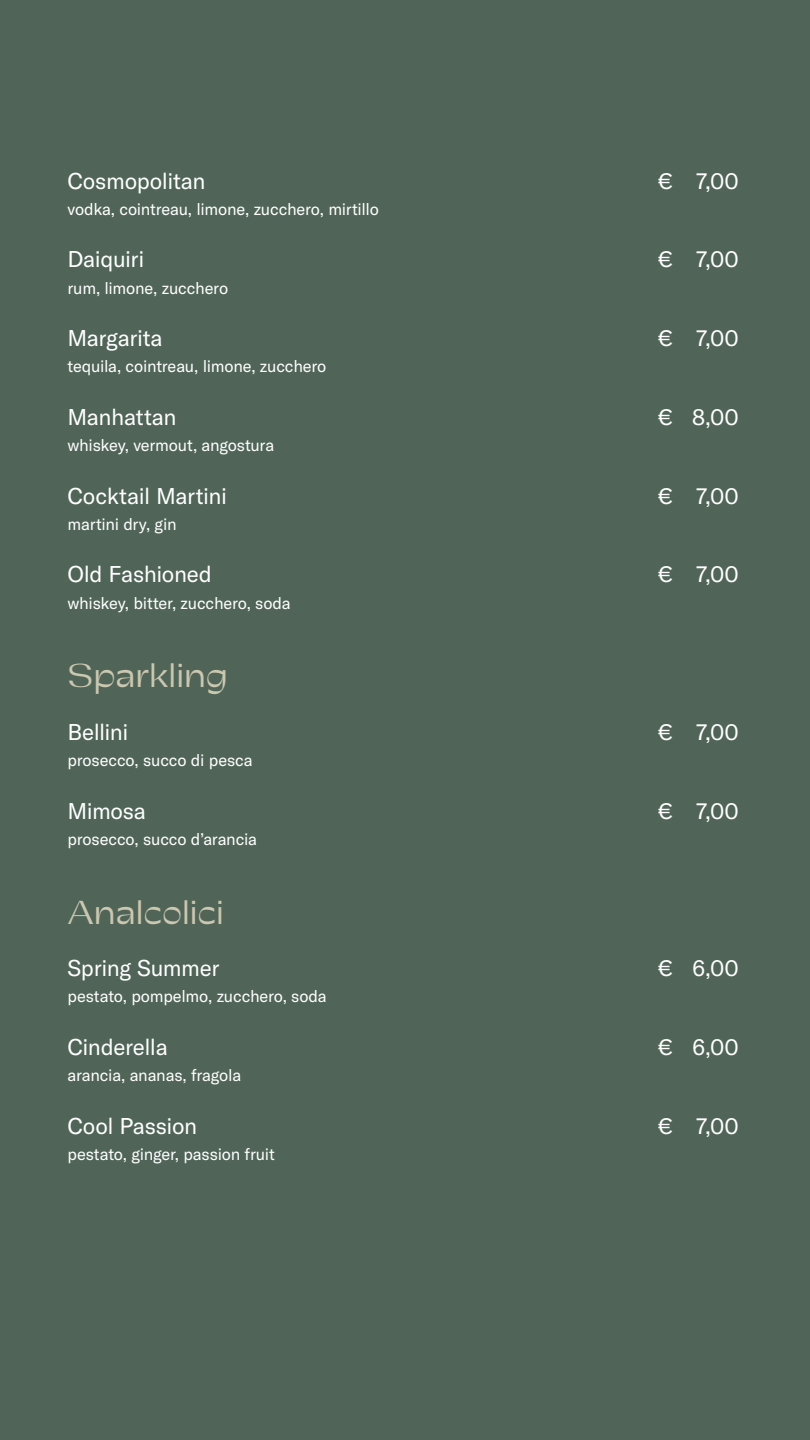
<style>
.page{position:relative;width:810px;height:1440px;background:#506558}
.page>*{position:absolute;margin:0;border:0;box-sizing:border-box;transform-origin:0 0}
.t1{font:33.75px "Continua Online Trial";letter-spacing:-.02em;color:#cbc7b0}
.t2{font:22.5px "GT America";letter-spacing:-.015em;color:#fff}
.t3{font:16.5px "GT America";letter-spacing:-.015em;color:#fff}
</style>
<div class="page">
<h2 class="t2" style="left:68px;top:168px;width:140px">Cosmopolitan</h2>
<h2 class="t2" style="left:658px;top:168px;width:82px">€ 7,00</h2>
<p class="t3" style="left:68px;top:199px;width:313px">vodka, cointreau, limone, zucchero, mirtillo</p>
<h2 class="t2" style="left:68px;top:246px;width:78px">Daiquiri</h2>
<h2 class="t2" style="left:658px;top:246px;width:82px">€ 7,00</h2>
<p class="t3" style="left:68px;top:278px;width:162px">rum, limone, zucchero</p>
<h2 class="t2" style="left:68px;top:325px;width:97px">Margarita</h2>
<h2 class="t2" style="left:658px;top:325px;width:82px">€ 7,00</h2>
<p class="t3" style="left:68px;top:357px;width:260px">tequila, cointreau, limone, zucchero</p>
<h2 class="t2" style="left:68px;top:404px;width:111px">Manhattan</h2>
<h2 class="t2" style="left:658px;top:404px;width:82px">€ 8,00</h2>
<p class="t3" style="left:68px;top:436px;width:208px">whiskey, vermout, angostura</p>
<h2 class="t2" style="left:68px;top:483px;width:161px">Cocktail Martini</h2>
<h2 class="t2" style="left:658px;top:483px;width:82px">€ 7,00</h2>
<p class="t3" style="left:68px;top:514px;width:111px">martini dry, gin</p>
<h2 class="t2" style="left:68px;top:561px;width:146px">Old Fashioned</h2>
<h2 class="t2" style="left:658px;top:561px;width:82px">€ 7,00</h2>
<p class="t3" style="left:68px;top:593px;width:225px">whiskey, bitter, zucchero, soda</p>
<h1 class="t1" style="left:68px;top:658px;width:162px">Sparkling</h1>
<h2 class="t2" style="left:68px;top:719px;width:62px">Bellini</h2>
<h2 class="t2" style="left:658px;top:719px;width:82px">€ 7,00</h2>
<p class="t3" style="left:68px;top:751px;width:187px">prosecco, succo di pesca</p>
<h2 class="t2" style="left:68px;top:798px;width:80px">Mimosa</h2>
<h2 class="t2" style="left:658px;top:798px;width:82px">€ 7,00</h2>
<p class="t3" style="left:68px;top:829px;width:191px">prosecco, succo d’arancia</p>
<h1 class="t1" style="left:68px;top:894px;width:158px">Analcolici</h1>
<h2 class="t2" style="left:68px;top:955px;width:154px">Spring Summer</h2>
<h2 class="t2" style="left:658px;top:955px;width:82px">€ 6,00</h2>
<p class="t3" style="left:68px;top:987px;width:261px">pestato, pompelmo, zucchero, soda</p>
<h2 class="t2" style="left:68px;top:1034px;width:102px">Cinderella</h2>
<h2 class="t2" style="left:658px;top:1034px;width:82px">€ 6,00</h2>
<p class="t3" style="left:68px;top:1066px;width:175px">arancia, ananas, fragola</p>
<h2 class="t2" style="left:68px;top:1113px;width:131px">Cool Passion</h2>
<h2 class="t2" style="left:658px;top:1113px;width:82px">€ 7,00</h2>
<p class="t3" style="left:68px;top:1144px;width:209px">pestato, ginger, passion fruit</p>
</div>
